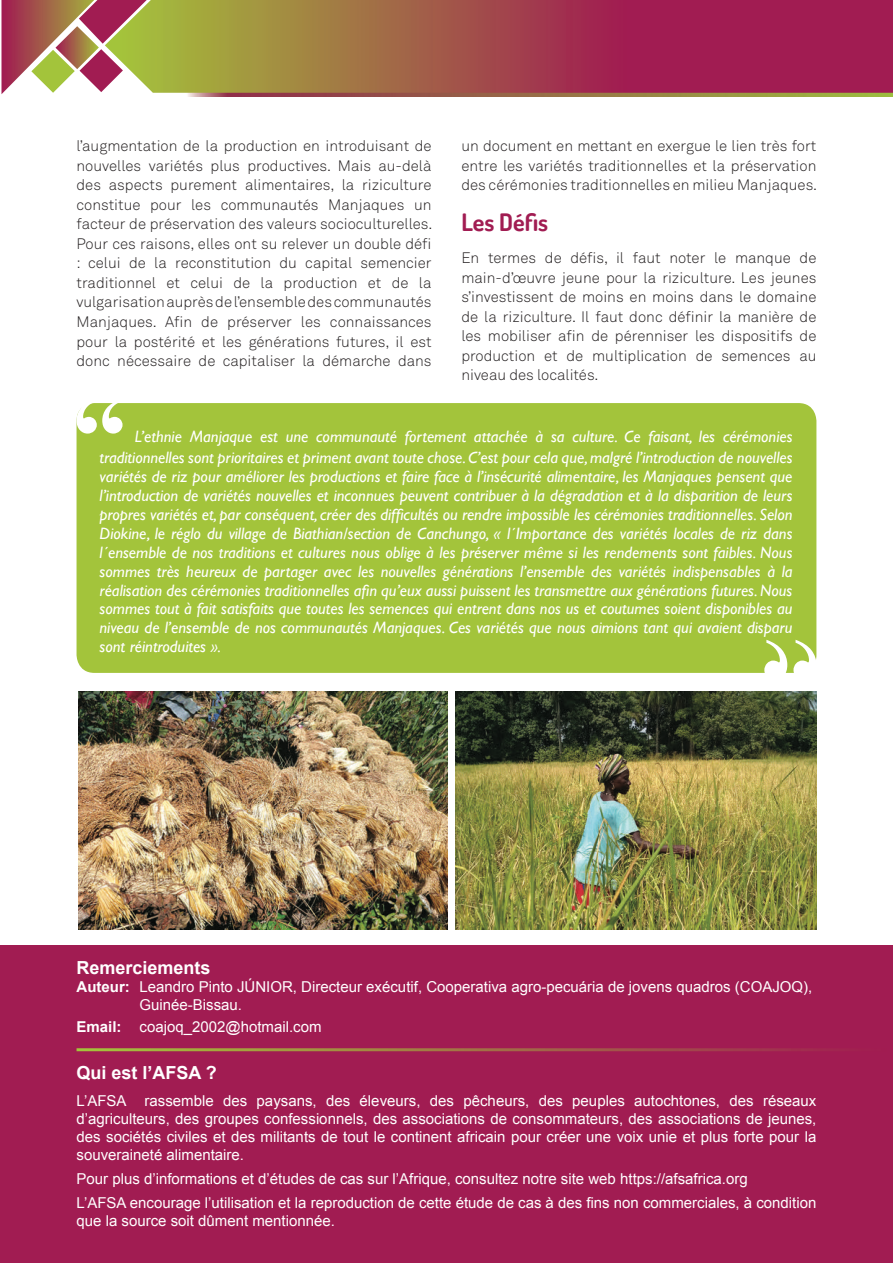
<style>
.page{position:relative;width:893px;height:1263px;background:#fff}
.page>*{position:absolute;margin:0;border:0;box-sizing:border-box;transform-origin:0 0}
.t1{font:700 24px "Dosis";color:#a11c52}
.t2{font:700 18px "Arial";color:#fff}
.t3{font:italic 16.5px/19px "Gill Sans";color:#fff;text-align:right}
.t4{font:300 15px/19.5px "Akkurat";color:#231f20;text-align:justify}
.t5{font:15px/18px "Arial";color:#fff}
.s1{font-weight:700}
</style>
<div class="page">
<img style="left:188px;top:93px;width:705px;height:4px">
<svg style="left:2px;top:0;width:103px;height:94px"></svg>
<svg style="left:105px;top:0;width:788px;height:93px;background:#a3534c"></svg>
<div style="left:0;top:945px;width:893px;height:318px;background:#a11c52"></div>
<hr style="left:77px;top:1048px;width:816px;height:3px;background:#fff">
<div style="left:77px;top:403px;width:739px;height:270px;background:#a3c43b;border-radius:18px"></div>
<svg style="left:77px;top:403px;width:46px;height:31px"></svg>
<svg style="left:764px;top:640px;width:52px;height:33px"></svg>
<img style="left:78px;top:692px;width:370px;height:237px">
<img style="left:455px;top:692px;width:361px;height:237px">
<p class="t4" style="left:77px;top:137px;width:357px">l’augmentation de la production en introduisant de nouvelles variétés plus productives. Mais au-delà des aspects purement alimentaires, la riziculture constitue pour les communautés Manjaques un facteur de préservation des valeurs socioculturelles.<br>Pour ces raisons, elles ont su relever un double défi : celui de la reconstitution du capital semencier traditionnel et celui de la production et de la vulgarisation auprès de l’ensemble des communautés Manjaques. Afin de préserver les connaissances pour la postérité et les générations futures, il est donc nécessaire de capitaliser la démarche dans</p>
<p class="t4" style="left:461px;top:137px;width:357px">un document en mettant en exergue le lien très fort entre les variétés traditionnelles et la préservation des cérémonies traditionnelles en milieu Manjaques.</p>
<h1 class="t1" style="left:461px;top:206px;width:88px">Les Défis</h1>
<p class="t4" style="left:461px;top:248px;width:357px">En termes de défis, il faut noter le manque de main-d’œuvre jeune pour la riziculture. Les jeunes s’investissent de moins en moins dans le domaine de la riziculture. Il faut donc définir la manière de les mobiliser afin de pérenniser les dispositifs de production et de multiplication de semences au niveau des localités.</p>
<p class="t3" style="left:100px;top:426px;width:694px;line-height:20.5px">L’ethnie Manjaque est une communauté fortement attachée à sa culture. Ce faisant, les cérémonies traditionnelles sont prioritaires et priment avant toute chose. C’est pour cela que, malgré l’introduction de nouvelles</p>
<p class="t3" style="left:100px;top:466px;width:694px;text-align:justify">variétés de riz pour améliorer les productions et faire face à l’insécurité alimentaire, les Manjaques pensent que l’introduction de variétés nouvelles et inconnues peuvent contribuer à la dégradation et à la disparition de leurs propres variétés et, par conséquent, créer des difficultés ou rendre impossible les cérémonies traditionnelles. Selon Diokine, le réglo du village de Biathian/section de Canchungo, « l´Importance des variétés locales de riz dans l´ensemble de nos traditions et cultures nous oblige à les préserver même si les rendements sont faibles. Nous sommes très heureux de partager avec les nouvelles générations l’ensemble des variétés indispensables à la réalisation des cérémonies traditionnelles afin qu’eux aussi puissent les transmettre aux générations futures. Nous sommes tout à fait satisfaits que toutes les semences qui entrent dans nos us et coutumes soient disponibles au niveau de l’ensemble de nos communautés Manjaques. Ces variétés que nous aimions tant qui avaient disparu sont réintroduites ».</p>
<p class="t2" style="left:77px;top:957px;width:136px">Remerciements</p>
<p class="t5" style="left:140px;top:978px;width:674px;text-indent:-63px"><span class="s1">Auteur:</span> Leandro Pinto JÚNIOR, Directeur exécutif, Cooperativa agro-pecuária de jovens quadros (COAJOQ),<br>Guinée-Bissau.</p>
<p class="t5" style="left:77px;top:1018px;width:246px"><span class="s1">Email:</span> coajoq_2002@hotmail.com</p>
<p class="t2" style="left:77px;top:1062px;width:142px">Qui est l’AFSA ?</p>
<p class="t5" style="left:77px;top:1091px;width:741px;text-align:justify">L’AFSA rassemble des paysans, des éleveurs, des pêcheurs, des peuples autochtones, des réseaux d’agriculteurs, des groupes confessionnels, des associations de consommateurs, des associations de jeunes, des sociétés civiles et des militants de tout le continent africain pour créer une voix unie et plus forte pour la souveraineté alimentaire.</p>
<p class="t5" style="left:77px;top:1166px;width:741px;line-height:24.3px">Pour plus d’informations et d’études de cas sur l’Afrique, consultez notre site web https://afsafrica.org<br>L’AFSA encourage l’utilisation et la reproduction de cette étude de cas à des fins non commerciales, à condition</p>
<p class="t5" style="left:77px;top:1212px;width:260px">que la source soit dûment mentionnée.</p>
</div>
